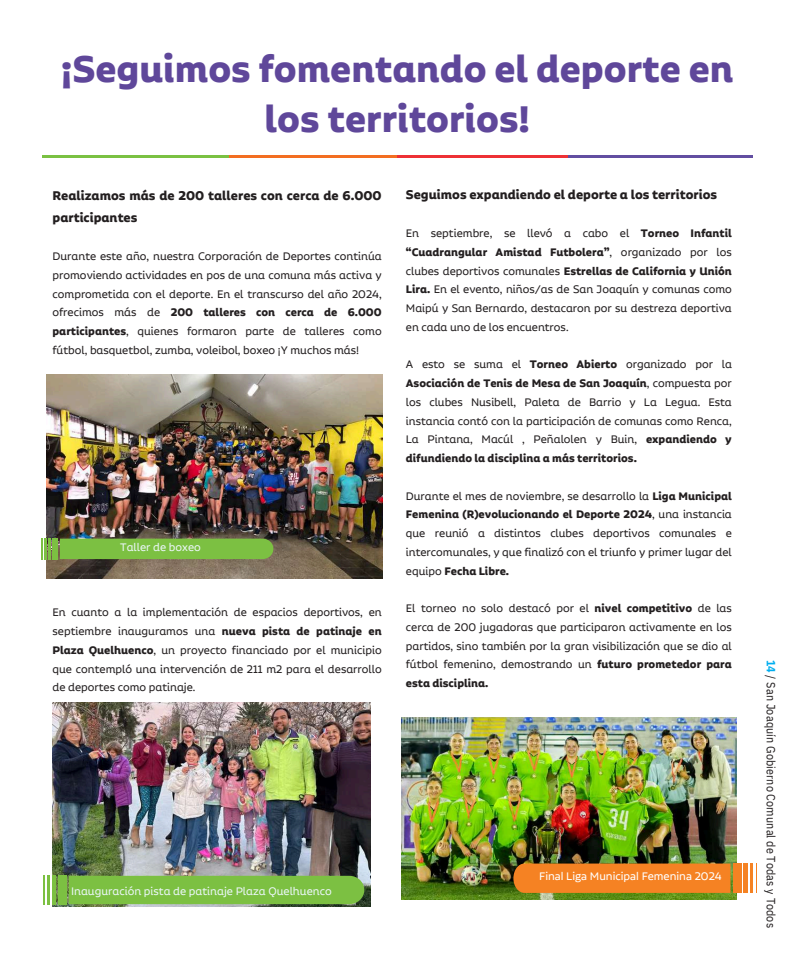
<style>
.page{position:relative;width:795px;height:964px;background:#fff}
.page>*{position:absolute;margin:0;border:0;box-sizing:border-box;transform-origin:0 0}
.t1{font:700 44px/50.2px "Aalto Sans Essential Alt";color:#5f479a;text-align:center}
.t2{font:700 15px/21.8px "Aalto Sans Essential Alt";color:#231f20}
.t3{font:13px/18.8px "Aalto Sans Essential Alt";color:#231f20;text-align:justify}
.t4{font:13px "Aalto Sans Essential Alt";color:#eaf6f7}
.t5{font:13px "Aalto Sans Essential";color:#fff}
.t6{font:11.9px "IBM Plex Sans Cond";letter-spacing:.015em;color:#231f20}
.s1{font-weight:700}
.s2{font-weight:700;color:#00aeef}
</style>
<div class="page">
<img style="left:401px;top:717px;width:335px;height:183px">
<hr style="left:42px;top:156px;width:187px;height:2px;background:#7ac142">
<hr style="left:229px;top:156px;width:168px;height:2px;background:#f36e21">
<hr style="left:397px;top:156px;width:172px;height:2px;background:#ee3135">
<hr style="left:568px;top:156px;width:184px;height:2px;background:#624ea1">
<svg style="left:513px;top:863px;width:217px;height:30px;background:#ee8022"></svg>
<div style="left:733px;top:863px;width:7px;height:30px;background:#f58223"></div>
<hr style="left:743px;top:863px;width:4px;height:30px;background:#f58223">
<hr style="left:750px;top:863px;width:2px;height:30px;background:#f58223">
<hr style="left:756px;top:863px;width:1px;height:30px;background:#f58223">
<img style="left:46px;top:375px;width:336px;height:203px">
<img style="left:52px;top:702px;width:318px;height:205px">
<div style="left:60px;top:538px;width:213px;height:21px;background:#7cc042"></div>
<div style="left:53px;top:538px;width:5px;height:21px;background:#7cc042"></div>
<hr style="left:48px;top:538px;width:3px;height:21px;background:#7cc042">
<hr style="left:44px;top:538px;width:2px;height:21px;background:#7cc042">
<svg style="left:41px;top:538px;width:1px;height:21px"></svg>
<div style="left:69px;top:876px;width:295px;height:28px;background:#7cc042"></div>
<div style="left:59px;top:876px;width:7px;height:28px;background:#7cc042"></div>
<hr style="left:53px;top:876px;width:3px;height:28px;background:#7cc042">
<hr style="left:47px;top:876px;width:2px;height:28px;background:#7cc042">
<svg style="left:43px;top:876px;width:1px;height:28px"></svg>
<h1 class="t1" style="left:61px;top:46px;width:673px">¡Seguimos fomentando el deporte en los territorios!</h1>
<p class="t2" style="left:52px;top:185px;width:330px">Realizamos más de 200 talleres con cerca de 6.000 participantes</p>
<p class="t3" style="left:52px;top:247px;width:330px">Durante este año, nuestra Corporación de Deportes continúa promoviendo actividades en pos de una comuna más activa y comprometida con el deporte. En el transcurso del año 2024, ofrecimos más de <span class="s1">200 talleres con cerca de 6.000 participantes</span>, quienes formaron parte de talleres como fútbol, basquetbol, zumba, voleibol, boxeo ¡Y muchos más!</p>
<p class="t4" style="left:120px;top:539px;width:82px">Taller de boxeo</p>
<p class="t3" style="left:52px;top:604px;width:330px">En cuanto a la implementación de espacios deportivos, en septiembre inauguramos una <span class="s1">nueva pista de patinaje en Plaza Quelhuenco</span>, un proyecto financiado por el municipio que contempló una intervención de 211 m2 para el desarrollo de deportes como patinaje.</p>
<p class="t2" style="left:406px;top:184px;width:313px">Seguimos expandiendo el deporte a los territorios</p>
<p class="t3" style="left:406px;top:224px;width:327px">En septiembre, se llevó a cabo el <span class="s1">Torneo Infantil “Cuadrangular Amistad Futbolera”</span>, organizado por los clubes deportivos comunales <span class="s1">Estrellas de California y Unión Lira.</span> En el evento, niños/as de San Joaquín y comunas como Maipú y San Bernardo, destacaron por su destreza deportiva en cada uno de los encuentros.</p>
<p class="t3" style="left:406px;top:355px;width:327px">A esto se suma el <span class="s1">Torneo Abierto</span> organizado por la <span class="s1">Asociación de Tenis de Mesa de San Joaquín</span>, compuesta por los clubes Nusibell, Paleta de Barrio y La Legua. Esta instancia contó con la participación de comunas como Renca, La Pintana, Macúl , Peñalolen y Buin, <span class="s1">expandiendo y difundiendo la disciplina a más territorios.</span></p>
<p class="t3" style="left:406px;top:487px;width:327px">Durante el mes de noviembre, se desarrollo la <span class="s1">Liga Municipal Femenina (R)evolucionando el Deporte 2024</span>, una instancia que reunió a distintos clubes deportivos comunales e intercomunales, y que finalizó con el triunfo y primer lugar del equipo <span class="s1">Fecha Libre.</span></p>
<p class="t3" style="left:406px;top:599px;width:327px">El torneo no solo destacó por el <span class="s1">nivel competitivo</span> de las cerca de 200 jugadoras que participaron activamente en los partidos, sino también por la gran visibilización que se dio al fútbol femenino, demostrando un <span class="s1">futuro prometedor para esta disciplina.</span></p>
<p class="t4" style="left:71px;top:884px;width:262px">Inauguración pista de patinaje Plaza Quelhuenco</p>
<p class="t5" style="left:539px;top:869px;width:184px">Final Liga Municipal Femenina 2024</p>
<p class="t6" style="left:778px;top:659px;width:270px;rotate:90deg"><span class="s2">14</span> / San Joaquín Gobierno Comunal de Todas y Todos</p>
</div>
